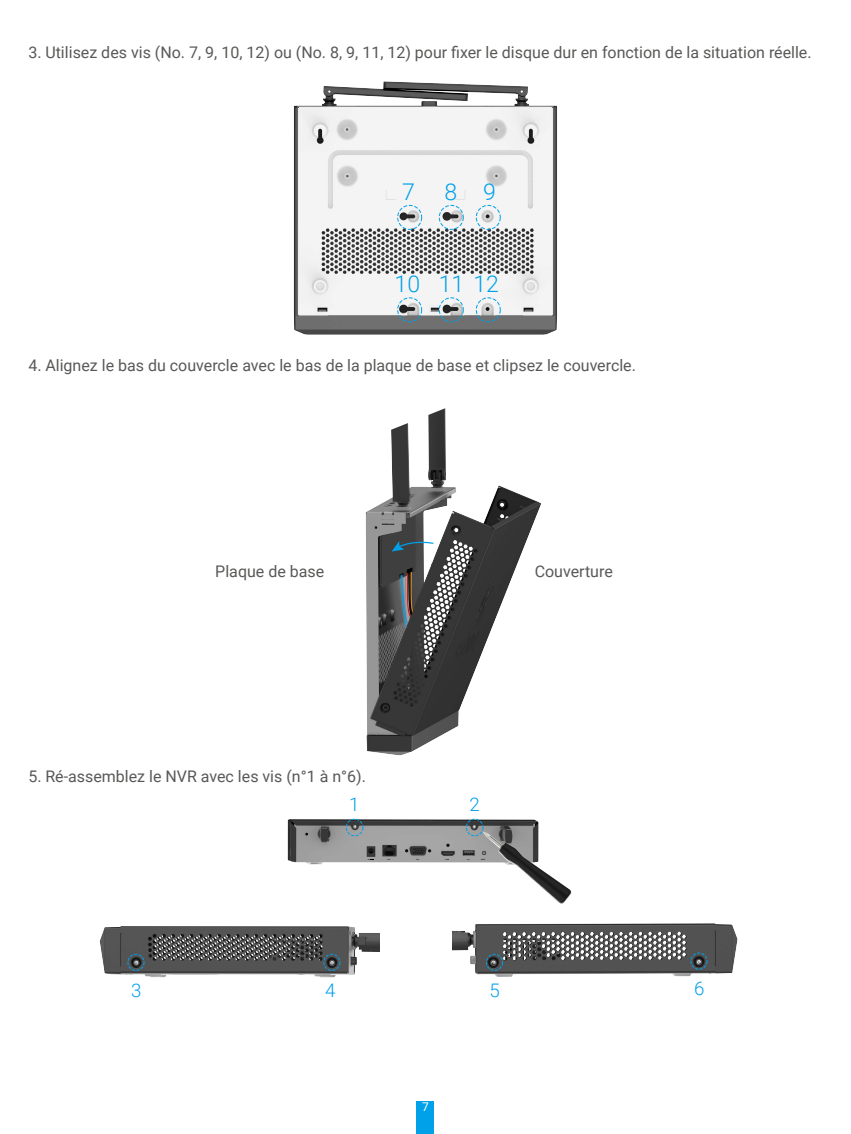
<style>
.page{position:relative;width:851px;height:1134px;background:#fff}
.page>*{position:absolute;margin:0;border:0;box-sizing:border-box;transform-origin:0 0}
.t1{font:300 23px "Roboto";color:#00a0e9}
.t2{font:300 18.6px "Roboto";color:#00a0e9}
.t3{font:16px "Roboto";color:#595857}
.t4{font:12px "Roboto";color:#fff}
</style>
<div class="page">
<div style="left:417px;top:1101px;width:17px;height:33px;background:#00a1e9"></div>
<img style="left:293px;top:81px;width:264px;height:254px">
<div style="left:397px;top:205px;width:25px;height:25px;border:1px dashed #00a0e9;border-radius:50%"></div>
<div style="left:397px;top:297px;width:25px;height:25px;border:1px dashed #00a0e9;border-radius:50%"></div>
<div style="left:439px;top:297px;width:24px;height:25px;border:1px dashed #00a0e9;border-radius:50%"></div>
<div style="left:439px;top:205px;width:24px;height:25px;border:1px dashed #00a0e9;border-radius:50%"></div>
<div style="left:475px;top:205px;width:25px;height:25px;border:1px dashed #00a0e9;border-radius:50%"></div>
<div style="left:475px;top:297px;width:25px;height:25px;border:1px dashed #00a0e9;border-radius:50%"></div>
<img style="left:365px;top:408px;width:176px;height:348px">
<svg style="left:381px;top:515px;width:53px;height:113px;background:#5e6162"></svg>
<svg style="left:460px;top:639px;width:5px;height:11px"></svg>
<img style="left:287px;top:818px;width:252px;height:47px">
<img style="left:99px;top:926px;width:280px;height:52px">
<img style="left:453px;top:892px;width:285px;height:85px">
<div style="left:346px;top:819px;width:17px;height:17px;border:1px dashed #00a0e9;border-radius:50%"></div>
<div style="left:127px;top:954px;width:17px;height:17px;border:1px dashed #00a0e9;border-radius:50%"></div>
<div style="left:323px;top:954px;width:17px;height:17px;border:1px dashed #00a0e9;border-radius:50%"></div>
<div style="left:486px;top:954px;width:17px;height:17px;border:1px dashed #00a0e9;border-radius:50%"></div>
<div style="left:690px;top:953px;width:17px;height:16px;border:1px dashed #00a0e9;border-radius:50%"></div>
<div style="left:466px;top:819px;width:17px;height:17px;border:1px dashed #00a0e9;border-radius:50%"></div>
<img style="left:483px;top:832px;width:88px;height:73px">
<svg style="left:330px;top:961px;width:3px;height:4px"></svg>
<svg style="left:135px;top:961px;width:3px;height:4px"></svg>
<p class="t3" style="left:28px;top:41px;width:784px">3. Utilisez des vis (No. 7, 9, 10, 12) ou (No. 8, 9, 11, 12) pour fixer le disque dur en fonction de la situation réelle.</p>
<h1 class="t1" style="left:402px;top:176px;width:14px">7</h1>
<h1 class="t1" style="left:444px;top:176px;width:53px">8 9</h1>
<h1 class="t1" style="left:394px;top:268px;width:106px">10 11 12</h1>
<p class="t3" style="left:28px;top:354px;width:609px">4. Alignez le bas du couvercle avec le bas de la plaque de base et clipsez le couvercle.</p>
<p class="t3" style="left:215px;top:560px;width:110px">Plaque de base</p>
<p class="t3" style="left:534px;top:560px;width:80px">Couverture</p>
<p class="t3" style="left:28px;top:765px;width:339px">5. Ré-assemblez le NVR avec les vis (n°1 à n°6).</p>
<p class="t2" style="left:349px;top:791px;width:12px">1</p>
<p class="t2" style="left:469px;top:791px;width:12px">2</p>
<p class="t2" style="left:131px;top:977px;width:12px">3</p>
<p class="t2" style="left:325px;top:977px;width:12px">4</p>
<p class="t2" style="left:489px;top:977px;width:12px">5</p>
<p class="t2" style="left:694px;top:976px;width:12px">6</p>
<p class="t4" style="left:422px;top:1099px;width:8px">7</p>
</div>
